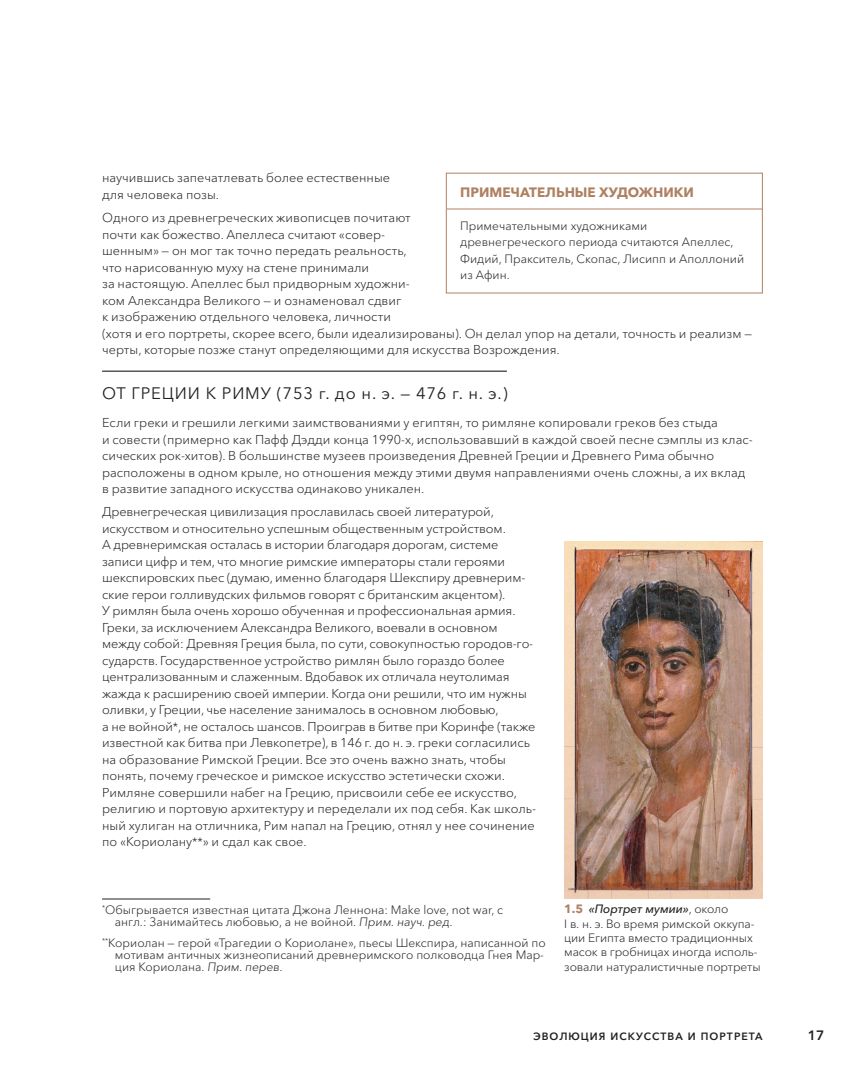
<style>
.page{position:relative;width:864px;height:1080px;background:#fff}
.page>*{position:absolute;margin:0;border:0;box-sizing:border-box;transform-origin:0 0}
.t1{font:16.5px "Avenir Next Cyr";letter-spacing:.05em;color:#231f20}
.t2{font:700 13.5px "Avenir Next Cyr";color:#af8163}
.t3{font:600 13.5px "Avenir Next Cyr";color:#231f20}
.t4{font:300 12.75px/16.5px "Avenir Next Cyr";color:#231f20}
.t5{font:300 12px/14.4px "Avenir Next Cyr";color:#231f20}
.t6{font:600 10.5px "Avenir Next Cyr";letter-spacing:.1em;color:#231f20}
.s1{font-size:12px}
.s2{font-weight:700;color:#af8163}
.s3{font-weight:500;font-style:italic}
</style>
<div class="page">
<hr style="left:102px;top:371px;width:404px;height:1px;background:#231f20">
<hr style="left:102px;top:899px;width:108px;height:1px;background:#231f20">
<img style="left:564px;top:542px;width:198px;height:356px">
<hr style="left:446px;top:209px;width:315px;height:1px;background:#af8163">
<div style="left:446px;top:173px;width:316px;height:120px;border:1px solid #af8163"></div>
<p class="t4" style="left:102px;top:170px;width:289px">научившись запечатлевать более естественные для человека позы.</p>
<p class="t4" style="left:102px;top:210px;width:651px">Одного из древнегреческих живописцев почитают<br>почти как божество. Апеллеса считают «совер‑<br>шенным» — он мог так точно передать реальность,<br>что нарисованную муху на стене принимали<br>за настоящую. Апеллес был придворным художни‑<br>ком Александра Великого — и ознаменовал сдвиг<br>к изображению отдельного человека, личности<br>(хотя и его портреты, скорее всего, были идеализированы). Он делал упор на детали, точность и реализм — черты, которые позже станут определяющими для искусства Возрождения.</p>
<p class="t1" style="left:102px;top:383px;width:407px">ОТ ГРЕЦИИ К РИМУ (753 г. до н. э. — 476 г. н. э.)</p>
<p class="t4" style="left:102px;top:415px;width:652px">Если греки и грешили легкими заимствованиями у египтян, то римляне копировали греков без стыда<br>и совести (примерно как Пафф Дэдди конца 1990‑х, использовавший в каждой своей песне сэмплы из клас‑ сических рок-хитов). В большинстве музеев произведения Древней Греции и Древнего Рима обычно расположены в одном крыле, но отношения между этими двумя направлениями очень сложны, а их вклад в развитие западного искусства одинаково уникален.</p>
<p class="t4" style="left:102px;top:504px;width:435px">Древнегреческая цивилизация прославилась своей литературой, искусством и относительно успешным общественным устройством.<br>А древнеримская осталась в истории благодаря дорогам, системе записи цифр и тем, что многие римские императоры стали героями шекспировских пьес (думаю, именно благодаря Шекспиру древнерим‑ ские герои голливудских фильмов говорят с британским акцентом).<br>У римлян была очень хорошо обученная и профессиональная армия.<br>Греки, за исключением Александра Великого, воевали в основном между собой: Древняя Греция была, по сути, совокупностью городов-го‑ сударств. Государственное устройство римлян было гораздо более централизованным и слаженным. Вдобавок их отличала неутолимая жажда к расширению своей империи. Когда они решили, что им нужны оливки, у Греции, чье население занималось в основном любовью,<br>а не войной<span class="s1">*</span>, не осталось шансов. Проиграв в битве при Коринфе (также известной как битва при Левкопетре), в 146 г. до н. э. греки согласились на образование Римской Греции. Все это очень важно знать, чтобы понять, почему греческое и римское искусство эстетически схожи.<br>Римляне совершили набег на Грецию, присвоили себе ее искусство, религию и портовую архитектуру и переделали их под себя. Как школь‑ ный хулиган на отличника, Рим напал на Грецию, отнял у нее сочинение по «Кориолану<span class="s1">**</span>» и сдал как свое.</p>
<p class="t2" style="left:460px;top:184px;width:235px">ПРИМЕЧАТЕЛЬНЫЕ ХУДОЖНИКИ</p>
<p class="t5" style="left:460px;top:217px;width:285px;line-height:16.5px">Примечательными художниками древнегреческого периода считаются Апеллес, Фидий, Пракситель, Скопас, Лисипп и Аполлоний из Афин.</p>
<p class="t5" style="left:115px;top:904px;width:390px;line-height:12px;text-indent:-13px"><sup>*</sup>Обыгрывается известная цитата Джона Леннона: Make love, not war, с англ.: Занимайтесь любовью, а не войной. Прим.науч.ред.</p>
<p class="t5" style="left:115px;top:936px;width:432px;line-height:12px;text-indent:-13px"><sup>**</sup>Кориолан — герой «Трагедии о Кориолане», пьесы Шекспира, написанной по мотивам античных жизнеописаний древнеримского полководца Гнея Мар‑ ция Кориолана. Прим.перев.</p>
<p class="t5" style="left:564px;top:902px;width:198px"><span class="s2">1.5</span> <span class="s3">«Портрет мумии»</span>, около<br>I в. н. э. Во время римской оккупа‑ ции Египта вместо традиционных масок в гробницах иногда исполь‑ зовали натуралистичные портреты</p>
<p class="t6" style="left:533px;top:1029px;width:231px">Эволюция искусства и портрета</p>
<p class="t3" style="left:807px;top:1027px;width:18px">17</p>
</div>
